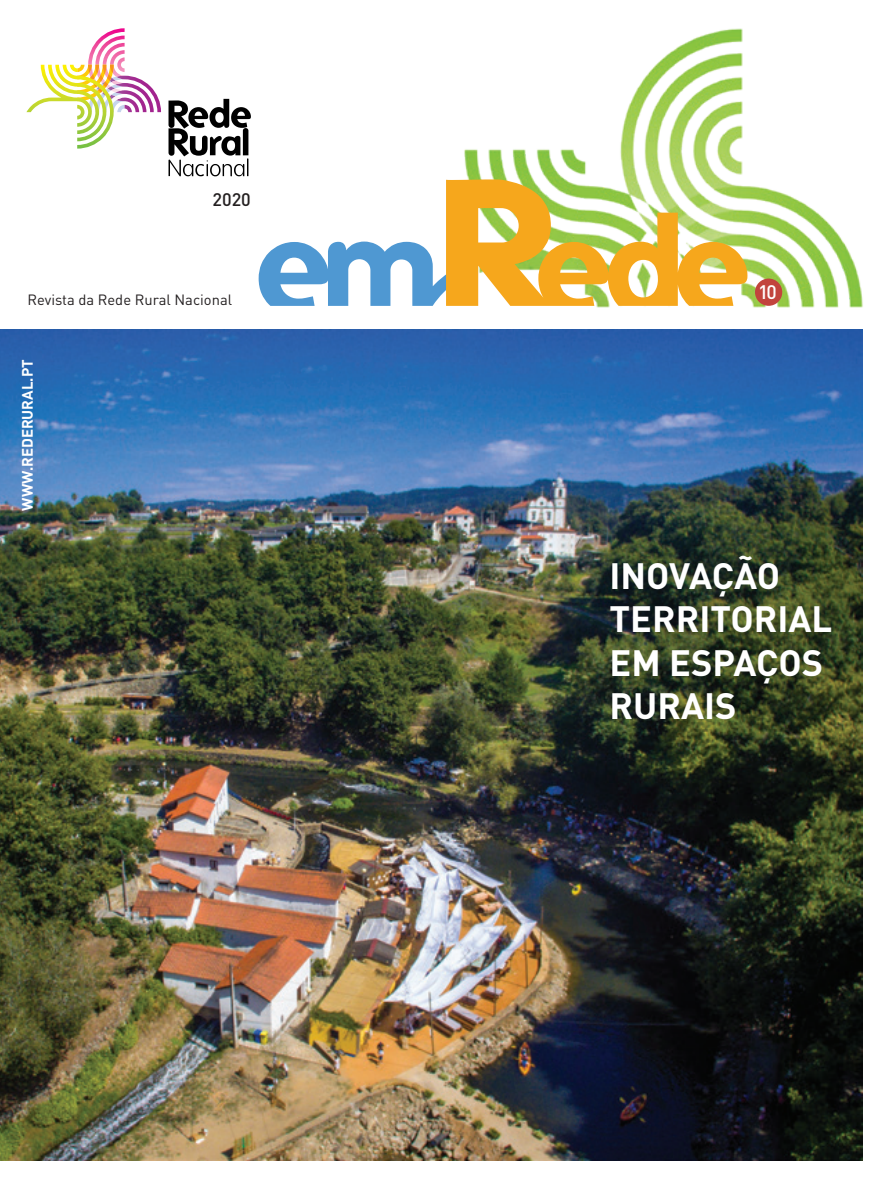
<style>
.page{position:relative;width:893px;height:1191px;background:#fff}
.page>*{position:absolute;margin:0;border:0;box-sizing:border-box;transform-origin:0 0}
.t1{font:700 36.15px/43.5px "DIN";color:#fff}
.t2{font:500 19.35px "DIN";color:#fff}
.t3{font:500 18px "DIN";color:#231f20}
.t4{font:700 15px "DIN";color:#fff}
.t5{font:14.7px "DIN";color:#231f20}
</style>
<div class="page">
<img style="left:464px;top:28px;width:399px;height:310px">
<img style="left:0;top:329px;width:862px;height:831px">
<svg style="left:169px;top:99px;width:82px;height:77px"></svg>
<svg style="left:26px;top:28px;width:135px;height:121px"></svg>
<svg style="left:259px;top:179px;width:488px;height:127px"></svg>
<div style="left:755px;top:278px;width:27px;height:28px;background:#c2443d;border-radius:50%"></div>
<p class="t3" style="left:213px;top:187px;width:40px">2020</p>
<p class="t5" style="left:28px;top:290px;width:206px">Revista da Rede Rural Nacional</p>
<p class="t4" style="left:18px;top:510px;width:153px;rotate:-90deg">WWW.REDERURAL.PT</p>
<p class="t2" style="left:758px;top:280px;width:20px">10</p>
<p class="t1" style="left:609px;top:552px;width:224px">INOVAÇÃO<br>TERRITORIAL<br>EM ESPAÇOS<br>RURAIS</p>
</div>
